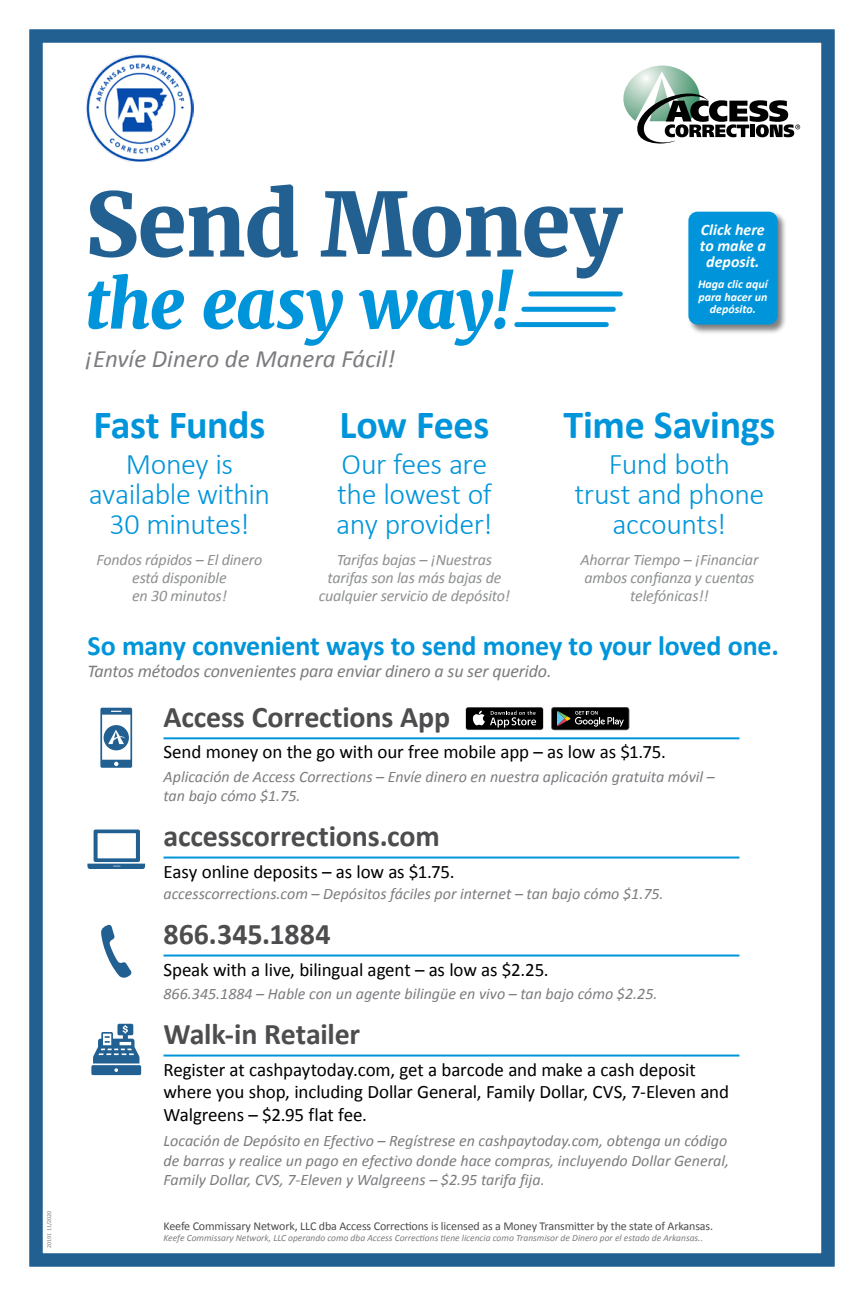
<style>
.page{position:relative;width:864px;height:1296px;background:#fff}
.page>*{position:absolute;margin:0;border:0;box-sizing:border-box;transform-origin:0 0}
.t1{font:900 88px "Merriweather";letter-spacing:-.02em;color:#236092}
.t2{font:italic 900 68px "Merriweather";letter-spacing:-.01em;color:#0095da}
.t3{font:700 40px "Calibri";letter-spacing:-.01em;color:#0095da}
.t4{font:300 30px/30px "Calibri";letter-spacing:-.015em;color:#0095da;text-align:center}
.t5{font:700 30px "Calibri";letter-spacing:-.005em;color:#4d4d4f}
.t6{font:700 28px "Calibri";letter-spacing:-.01em;color:#0095da}
.t7{font:italic 25px "Calibri";color:#7b7c7f}
.t8{font:19px/22.8px "Calibri";letter-spacing:-.01em;color:#000}
.t9{font:italic 18px "Calibri";letter-spacing:-.01em;color:#7b7c7f}
.t10{font:italic 16px/19.2px "Calibri";color:#7b7c7f}
.t11{font:italic 16px/18px "Calibri";letter-spacing:-.01em;color:#8d8f91;text-align:center}
.t12{font:italic 700 16px/16px "Calibri";color:#fff;text-align:center}
.t13{font:12px "Calibri";letter-spacing:-.01em;color:#4d4d4f}
.t14{font:italic 700 12px/12.4px "Calibri";color:#fff;text-align:center}
.t15{font:italic 9.5px "Calibri";color:#7b7c7f}
.t16{font:6px "Calibri";color:#7b7c7f}
</style>
<div class="page">
<svg style="left:623px;top:66px;width:177px;height:78px"></svg>
<div style="left:30px;top:30px;width:804px;height:1236px;border:13px solid #236092"></div>
<svg style="left:100px;top:708px;width:32px;height:60px"></svg>
<svg style="left:87px;top:830px;width:58px;height:39px"></svg>
<svg style="left:101px;top:925px;width:30px;height:53px"></svg>
<hr style="left:164px;top:737px;width:575px;height:2px;background:#0095da">
<hr style="left:164px;top:857px;width:575px;height:2px;background:#0095da">
<hr style="left:164px;top:955px;width:575px;height:2px;background:#0095da">
<hr style="left:164px;top:1055px;width:575px;height:2px;background:#0095da">
<div style="left:517px;top:322px;width:89px;height:5px;background:#0095da"></div>
<div style="left:531px;top:291px;width:89px;height:5px;background:#0095da"></div>
<div style="left:524px;top:307px;width:89px;height:5px;background:#0095da"></div>
<svg style="left:91px;top:1024px;width:50px;height:51px"></svg>
<div style="left:465px;top:707px;width:79px;height:23px;background:#555657;border-radius:3px"></div>
<div style="left:466px;top:708px;width:77px;height:22px;background:#000;border-radius:2px"></div>
<svg style="left:472px;top:711px;width:64px;height:16px"></svg>
<svg style="left:551px;top:707px;width:78px;height:23px;background:#292a29"></svg>
<img style="left:86px;top:54px;width:107px;height:107px">
<div style="left:687px;top:211px;width:101px;height:124px;background:#000;opacity:.5"></div>
<div style="left:688px;top:212px;width:90px;height:113px;background:#0095da;border-radius:9px"></div>
<p class="t16" style="left:46px;top:1248px;width:39px;rotate:-90deg">20191 11/2020</p>
<h1 class="t1" style="left:85px;top:163px;width:538px">Send Money</h1>
<h2 class="t2" style="left:85px;top:256px;width:431px">the easy way!</h2>
<h3 class="t7" style="left:85px;top:342px;width:312px">¡Envíe Dinero de Manera Fácil!</h3>
<p class="t12" style="left:700px;top:221px;width:67px">Click here to make a deposit.</p>
<p class="t14" style="left:698px;top:278px;width:71px">Haga clic aquí para hacer un depósito.</p>
<h3 class="t3" style="left:94px;top:399px;width:173px">Fast Funds</h3>
<h3 class="t4" style="left:89px;top:448px;width:183px">Money is available within<br>30 minutes!</h3>
<h3 class="t3" style="left:340px;top:399px;width:151px">Low Fees</h3>
<h3 class="t4" style="left:336px;top:448px;width:158px;text-align:left">Our fees are the lowest of any provider!</h3>
<p class="t11" style="left:97px;top:550px;width:167px">Fondos rápidos – El dinero está disponible<br>en 30 minutos!</p>
<p class="t11" style="left:319px;top:550px;width:193px">Tarifas bajas – ¡Nuestras tarifas son las más bajas de cualquier servicio de depósito!</p>
<h3 class="t3" style="left:563px;top:399px;width:214px">Time Savings</h3>
<h3 class="t4" style="left:575px;top:448px;width:191px">Fund both<br>trust and phone accounts!</h3>
<p class="t11" style="left:580px;top:550px;width:180px">Ahorrar Tiempo – ¡Financiar ambos confianza y cuentas telefónicas!!</p>
<h3 class="t6" style="left:87px;top:628px;width:693px">So many convenient ways to send money to your loved one.</h3>
<p class="t9" style="left:87px;top:658px;width:466px">Tantos métodos convenientes para enviar dinero a su ser querido.</p>
<h3 class="t5" style="left:164px;top:697px;width:288px">Access Corrections App</h3>
<p class="t8" style="left:164px;top:741px;width:504px">Send money on the go with our free mobile app – as low as $1.75.</p>
<p class="t10" style="left:164px;top:766px;width:553px">Aplicación de Access Corrections – Envíe dinero en nuestra aplicación gratuita móvil – tan bajo cómo $1.75.</p>
<h3 class="t5" style="left:164px;top:817px;width:278px">accesscorrections.com</h3>
<p class="t8" style="left:164px;top:860px;width:293px">Easy online deposits – as low as $1.75.</p>
<p class="t10" style="left:164px;top:883px;width:502px">accesscorrections.com – Depósitos fáciles por internet – tan bajo cómo $1.75.</p>
<h3 class="t5" style="left:164px;top:915px;width:169px">866.345.1884</h3>
<p class="t8" style="left:164px;top:958px;width:387px">Speak with a live, bilingual agent – as low as $2.25.</p>
<p class="t10" style="left:164px;top:983px;width:495px">866.345.1884 – Hable con un agente bilingüe en vivo – tan bajo cómo $2.25.</p>
<h3 class="t5" style="left:164px;top:1015px;width:198px">Walk-in Retailer</h3>
<p class="t8" style="left:164px;top:1058px;width:567px">Register at cashpaytoday.com, get a barcode and make a cash deposit where you shop, including Dollar General, Family Dollar, CVS, 7-Eleven and<br>Walgreens – $2.95 flat fee.</p>
<p class="t10" style="left:164px;top:1131px;width:567px;text-align:justify">Locación de Depósito en Efectivo – Regístrese en cashpaytoday.com, obtenga un código de barras y realice un pago en efectivo donde hace compras, incluyendo Dollar General, Family Dollar, CVS, 7-Eleven y Walgreens – $2.95 tarifa fija.</p>
<p class="t13" style="left:164px;top:1219px;width:551px">Keefe Commissary Network, LLC dba Access Corrections is licensed as a Money Transmitter by the state of Arkansas.</p>
<p class="t15" style="left:164px;top:1231px;width:541px">Keefe Commissary Network, LLC operando como dba Access Corrections tiene licencia como Transmisor de Dinero por el estado de Arkansas..</p>
</div>
